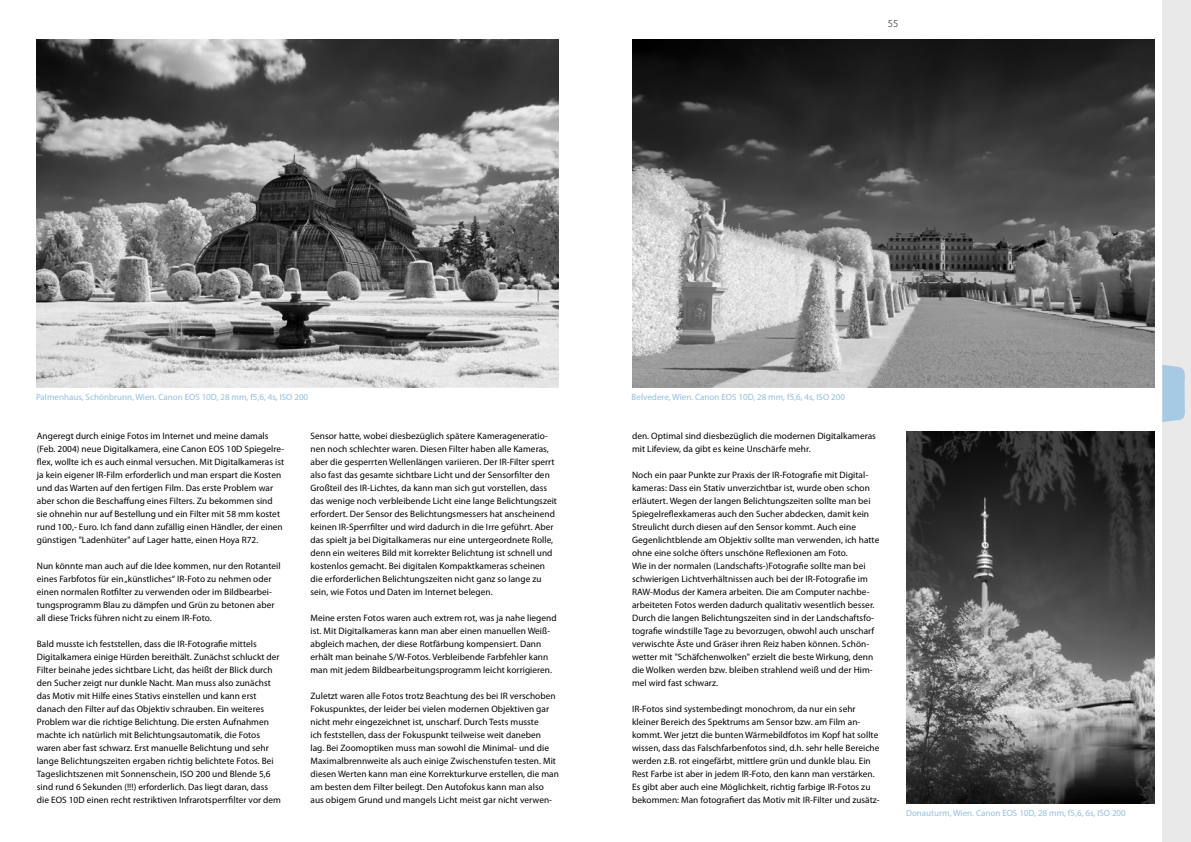
<style>
.page{position:relative;width:1191px;height:842px;background:#fff}
.page>*{position:absolute;margin:0;border:0;box-sizing:border-box;transform-origin:0 0}
.t1{font:300 10.8px "Myriad Pro";color:#000}
.t2{font:9.3px/13px "Myriad Pro";letter-spacing:.005em;color:#000}
.t3{font:9px "Myriad Pro";color:#92bfde}
</style>
<div class="page">
<div style="left:1162px;top:0;width:29px;height:842px;background:#e9e9ea"></div>
<img style="left:632px;top:39px;width:522px;height:348px">
<svg style="left:1162px;top:365px;width:23px;height:57px"></svg>
<img style="left:37px;top:39px;width:521px;height:348px">
<img style="left:906px;top:431px;width:248px;height:372px">
<p class="t1" style="left:888px;top:17px;width:12px">55</p>
<p class="t3" style="left:36px;top:391px;width:274px">Palmenhaus, Schönbrunn, Wien. Canon EOS 10D, 28 mm, f5,6, 4s, ISO 200</p>
<p class="t2" style="left:37px;top:429px;width:249px">Angeregt durch einige Fotos im Internet und meine damals (Feb. 2004) neue Digitalkamera, eine Canon EOS 10D Spiegelre&shy;flex, wollte ich es auch einmal versuchen. Mit Digitalkameras ist ja kein eigener IR-Film erforderlich und man erspart die Kosten und das Warten auf den fertigen Film. Das erste Problem war aber schon die Beschaffung eines Filters. Zu bekommen sind sie ohnehin nur auf Bestellung und ein Filter mit 58 mm kostet rund 100,- Euro. Ich fand dann zufällig einen Händler, der einen günstigen "Ladenhüter" auf Lager hatte, einen Hoya R72.</p>
<p class="t2" style="left:37px;top:559px;width:245px">Nun könnte man auch auf die Idee kommen, nur den Rotanteil eines Farbfotos für ein „künstliches“ IR-Foto zu nehmen oder einen normalen Rotfilter zu verwenden oder im Bildbearbei&shy;tungsprogramm Blau zu dämpfen und Grün zu betonen aber all diese Tricks führen nicht zu einem IR-Foto.</p>
<p class="t2" style="left:37px;top:637px;width:246px">Bald musste ich feststellen, dass die IR-Fotografie mittels Digitalkamera einige Hürden bereithält. Zunächst schluckt der Filter beinahe jedes sichtbare Licht, das heißt der Blick durch den Sucher zeigt nur dunkle Nacht. Man muss also zunächst das Motiv mit Hilfe eines Stativs einstellen und kann erst danach den Filter auf das Objektiv schrauben. Ein weiteres Problem war die richtige Belichtung. Die ersten Aufnahmen machte ich natürlich mit Belichtungsautomatik, die Fotos waren aber fast schwarz. Erst manuelle Belichtung und sehr lange Belichtungszeiten ergaben richtig belichtete Fotos. Bei Tageslichtszenen mit Sonnenschein, ISO 200 und Blende 5,6 sind rund 6 Sekunden (!!!) erforderlich. Das liegt daran, dass die EOS 10D einen recht restriktiven Infrarotsperrfilter vor dem</p>
<p class="t2" style="left:310px;top:429px;width:248px">Sensor hatte, wobei diesbezüglich spätere Kamerageneratio&shy;nen noch schlechter waren. Diesen Filter haben alle Kameras, aber die gesperrten Wellenlängen variieren. Der IR-Filter sperrt also fast das gesamte sichtbare Licht und der Sensorfilter den Großteil des IR-Lichtes, da kann man sich gut vorstellen, dass das wenige noch verbleibende Licht eine lange Belichtungszeit erfordert. Der Sensor des Belichtungsmessers hat anscheinend keinen IR-Sperrfilter und wird dadurch in die Irre geführt. Aber das spielt ja bei Digitalkameras nur eine untergeordnete Rolle, denn ein weiteres Bild mit korrekter Belichtung ist schnell und kostenlos gemacht. Bei digitalen Kompaktkameras scheinen die erforderlichen Belichtungszeiten nicht ganz so lange zu sein, wie Fotos und Daten im Internet belegen.</p>
<p class="t2" style="left:310px;top:611px;width:248px">Meine ersten Fotos waren auch extrem rot, was ja nahe liegend ist. Mit Digitalkameras kann man aber einen manuellen Weiß&shy;abgleich machen, der diese Rotfärbung kompensiert. Dann erhält man beinahe S/W-Fotos. Verbleibende Farbfehler kann man mit jedem Bildbearbeitungsprogramm leicht korrigieren.</p>
<p class="t2" style="left:310px;top:689px;width:250px">Zuletzt waren alle Fotos trotz Beachtung des bei IR verschoben Fokuspunktes, der leider bei vielen modernen Objektiven gar nicht mehr eingezeichnet ist, unscharf. Durch Tests musste<br>ich feststellen, dass der Fokuspunkt teilweise weit daneben<br>lag. Bei Zoomoptiken muss man sowohl die Minimal- und die Maximalbrennweite als auch einige Zwischenstufen testen. Mit diesen Werten kann man eine Korrekturkurve erstellen, die man am besten dem Filter beilegt. Den Autofokus kann man also aus obigem Grund und mangels Licht meist gar nicht verwen-</p>
<p class="t3" style="left:631px;top:391px;width:215px">Belvedere, Wien. Canon EOS 10D, 28 mm, f5,6, 4s, ISO 200</p>
<p class="t2" style="left:632px;top:429px;width:245px">den. Optimal sind diesbezüglich die modernen Digitalkameras mit Lifeview, da gibt es keine Unschärfe mehr.</p>
<p class="t2" style="left:632px;top:468px;width:249px">Noch ein paar Punkte zur Praxis der IR-Fotografie mit Digital&shy;kameras: Dass ein Stativ unverzichtbar ist, wurde oben schon erläutert. Wegen der langen Belichtungszeiten sollte man bei Spiegelreflexkameras auch den Sucher abdecken, damit kein Streulicht durch diesen auf den Sensor kommt. Auch eine Gegenlichtblende am Objektiv sollte man verwenden, ich hatte ohne eine solche öfters unschöne Reflexionen am Foto.<br>Wie in der normalen (Landschafts-)Fotografie sollte man bei schwierigen Lichtverhältnissen auch bei der IR-Fotografie im RAW-Modus der Kamera arbeiten. Die am Computer nachbe&shy;arbeiteten Fotos werden dadurch qualitativ wesentlich besser.<br>Durch die langen Belichtungszeiten sind in der Landschaftsfo&shy;tografie windstille Tage zu bevorzugen, obwohl auch unscharf verwischte Äste und Gräser ihren Reiz haben können. Schön&shy;wetter mit "Schäfchenwolken" erzielt die beste Wirkung, denn die Wolken werden bzw. bleiben strahlend weiß und der Him&shy;mel wird fast schwarz.</p>
<p class="t2" style="left:632px;top:702px;width:249px">IR-Fotos sind systembedingt monochrom, da nur ein sehr kleiner Bereich des Spektrums am Sensor bzw. am Film an&shy;kommt. Wer jetzt die bunten Wärmebildfotos im Kopf hat sollte wissen, dass das Falschfarbenfotos sind, d.h. sehr helle Bereiche werden z.B. rot eingefärbt, mittlere grün und dunkle blau. Ein Rest Farbe ist aber in jedem IR-Foto, den kann man verstärken.<br>Es gibt aber auch eine Möglichkeit, richtig farbige IR-Fotos zu bekommen: Man fotografiert das Motiv mit IR-Filter und zusätz-</p>
<p class="t3" style="left:906px;top:807px;width:221px">Donauturm, Wien. Canon EOS 10D, 28 mm, f5,6, 6s, ISO 200</p>
</div>
